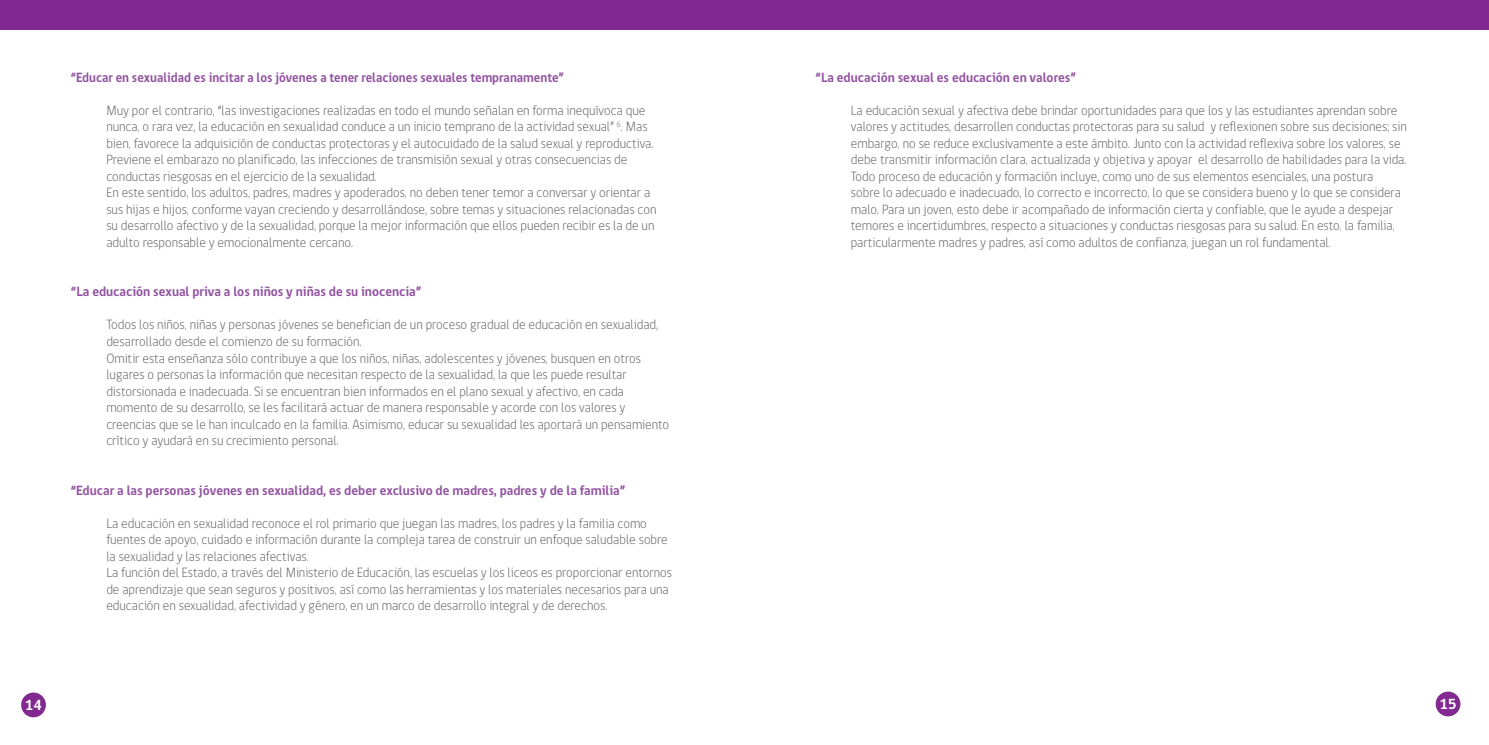
<style>
.page{position:relative;width:1489px;height:745px;background:#fff}
.page>*{position:absolute;margin:0;border:0;box-sizing:border-box;transform-origin:0 0}
.t1{font:700 15px "gob CL";color:#fff}
.t2{font:300 13.75px/16.5px "gob CL";color:#58595b;scale:.95 1}
.t3{font:700 13.75px "gob CL";color:#9253a1;scale:.95 1}
.t4{font:700 13.75px "gob CL";color:#9253a1;scale:.92 1}
</style>
<div class="page">
<div style="left:21px;top:692px;width:25px;height:24px;background:#812990;border-radius:50%"></div>
<div style="left:1435px;top:691px;width:25px;height:25px;background:#812990;border-radius:50%"></div>
<div style="left:0;top:0;width:744px;height:30px;background:#812990"></div>
<div style="left:744px;top:0;width:744px;height:30px;background:#812990"></div>
<p class="t4" style="left:71px;top:68px;width:537px">“Educar en sexualidad es incitar a los jóvenes a tener relaciones sexuales tempranamente”</p>
<p class="t2" style="left:106px;top:102px;width:580px">Muy por el contrario, “las investigaciones realizadas en todo el mundo señalan en forma inequívoca que nunca, o rara vez, la educación en sexualidad conduce a un inicio temprano de la actividad sexual” <sup>6</sup>. Mas bien, favorece la adquisición de conductas protectoras y el autocuidado de la salud sexual y reproductiva.<br>Previene el embarazo no planificado, las infecciones de transmisión sexual y otras consecuencias de conductas riesgosas en el ejercicio de la sexualidad.<br>En este sentido, los adultos, padres, madres y apoderados, no deben tener temor a conversar y orientar a sus hijas e hijos, conforme vayan creciendo y desarrollándose, sobre temas y situaciones relacionadas con su desarrollo afectivo y de la sexualidad, porque la mejor información que ellos pueden recibir es la de un adulto responsable y emocionalmente cercano.</p>
<p class="t3" style="left:71px;top:282px;width:370px">“La educación sexual priva a los niños y niñas de su inocencia”</p>
<p class="t2" style="left:106px;top:317px;width:594px">Todos los niños, niñas y personas jóvenes se benefician de un proceso gradual de educación en sexualidad, desarrollado desde el comienzo de su formación.<br>Omitir esta enseñanza sólo contribuye a que los niños, niñas, adolescentes y jóvenes, busquen en otros lugares o personas la información que necesitan respecto de la sexualidad, la que les puede resultar distorsionada e inadecuada. Si se encuentran bien informados en el plano sexual y afectivo, en cada momento de su desarrollo, se les facilitará actuar de manera responsable y acorde con los valores y creencias que se le han inculcado en la familia. Asimismo, educar su sexualidad les aportará un pensamiento crítico y ayudará en su crecimiento personal.</p>
<p class="t3" style="left:71px;top:480px;width:585px">“Educar a las personas jóvenes en sexualidad, es deber exclusivo de madres, padres y de la familia”</p>
<p class="t2" style="left:106px;top:515px;width:597px">La educación en sexualidad reconoce el rol primario que juegan las madres, los padres y la familia como fuentes de apoyo, cuidado e información durante la compleja tarea de construir un enfoque saludable sobre la sexualidad y las relaciones afectivas.<br>La función del Estado, a través del Ministerio de Educación, las escuelas y los liceos es proporcionar entornos de aprendizaje que sean seguros y positivos, así como las herramientas y los materiales necesarios para una educación en sexualidad, afectividad y género, en un marco de desarrollo integral y de derechos.</p>
<p class="t3" style="left:815px;top:68px;width:276px">“La educación sexual es educación en valores”</p>
<p class="t2" style="left:850px;top:102px;width:586px">La educación sexual y afectiva debe brindar oportunidades para que los y las estudiantes aprendan sobre valores y actitudes, desarrollen conductas protectoras para su salud y reflexionen sobre sus decisiones; sin embargo, no se reduce exclusivamente a este ámbito. Junto con la actividad reflexiva sobre los valores, se debe transmitir información clara, actualizada y objetiva y apoyar el desarrollo de habilidades para la vida.<br>Todo proceso de educación y formación incluye, como uno de sus elementos esenciales, una postura<br>sobre lo adecuado e inadecuado, lo correcto e incorrecto, lo que se considera bueno y lo que se considera malo. Para un joven, esto debe ir acompañado de información cierta y confiable, que le ayude a despejar temores e incertidumbres, respecto a situaciones y conductas riesgosas para su salud. En esto, la familia, particularmente madres y padres, así como adultos de confianza, juegan un rol fundamental.</p>
<p class="t1" style="left:25px;top:694px;width:19px">14</p>
<p class="t1" style="left:1439px;top:693px;width:19px">15</p>
</div>
